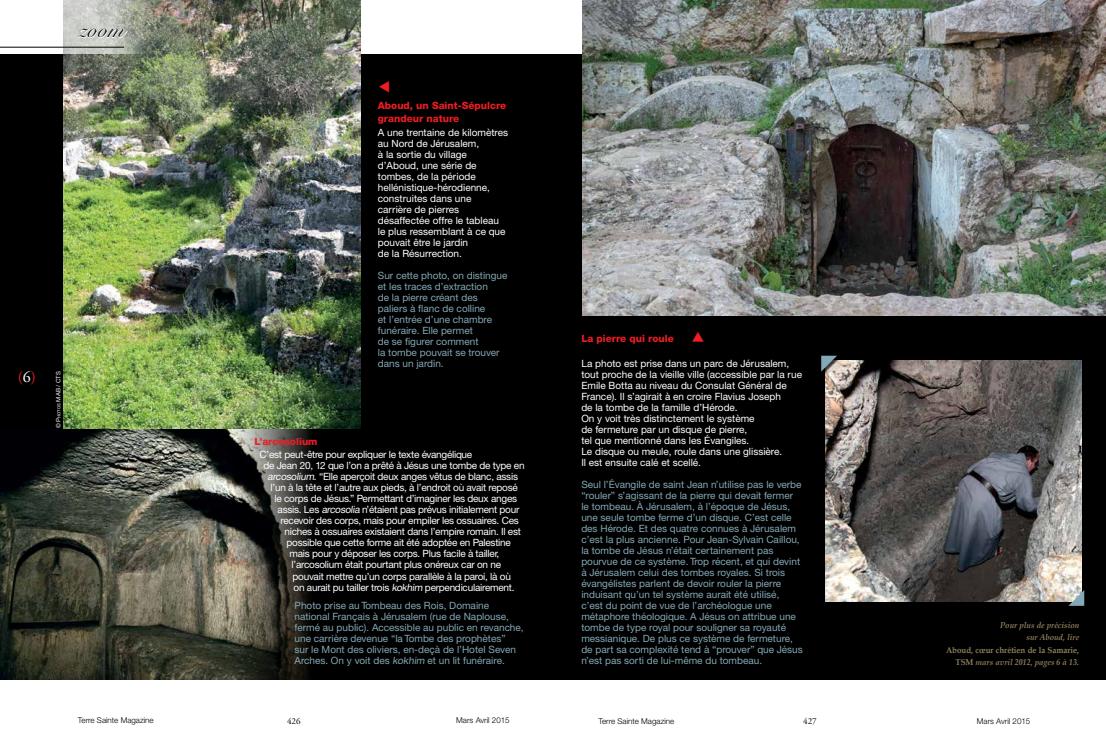
<style>
.page{position:relative;width:1106px;height:752px;background:#fff}
.page>*{position:absolute;margin:0;border:0;box-sizing:border-box;transform-origin:0 0}
.t1{font:23.5px "Snell Roundhand Script";color:#000}
.t2{font:16px "Adobe Garamond Pro";color:#ed1d24}
.t3{font:10px/11px "Helvetica Neue CE";color:#84a8b6}
.t4{font:10px "Helvetica Neue CE";letter-spacing:-.02em;color:#fff}
.t5{font:10px/11px "Helvetica Neue CE";color:#fff}
.t6{font:800 10px/13px "Helvetica Neue";color:#ed1d24}
.t7{font:9px "Adobe Garamond Pro";color:#000}
.t8{font:700 8.5px/12.5px "Book Antiqua";color:#90805c;text-align:right;scale:.94 1}
.t9{font:italic 700 8.5px/12.5px "Book Antiqua";color:#90805c;text-align:right;scale:.94 1}
.t10{font:300 8px "Helvetica Neue CE";color:#000}
.t11{font:6px "Helvetica Neue";color:#fff}
.s1{color:#fff}
.s2{font-size:4.2px}
.s3{font-style:italic}
</style>
<div class="page">
<div style="left:0;top:54px;width:1106px;height:625px;background:#000"></div>
<img style="left:0;top:428px;width:361px;height:251px">
<img style="left:583px;top:0;width:523px;height:315px">
<img style="left:63px;top:0;width:297px;height:428px">
<img style="left:825px;top:360px;width:256px;height:240px">
<div style="left:821px;top:356px;width:19px;height:19px;background:#000;opacity:.75"></div>
<svg style="left:821px;top:355px;width:16px;height:16px"></svg>
<div style="left:1069px;top:591px;width:18px;height:18px;background:#000;opacity:.75"></div>
<svg style="left:1068px;top:589px;width:16px;height:16px"></svg>
<svg style="left:52px;top:0;width:113px;height:54px"></svg>
<hr style="left:0;top:47px;width:124px;height:1px;background:#000">
<svg style="left:78px;top:28px;width:50px;height:17px"></svg>
<h1 class="t1" style="left:78px;top:16px;width:47px">zoom</h1>
<h2 class="t2" style="left:18px;top:367px;width:20px">(<span class="s1">6</span>)</h2>
<p class="t11" style="left:55px;top:428px;width:58px;rotate:-90deg">© P<span class="s2">hotos</span> MAB / CTS</p>
<p class="t6" style="left:378px;top:99px;width:130px">Aboud, un Saint-Sépulcre grandeur nature</p>
<p class="t5" style="left:378px;top:127px;width:132px">A une trentaine de kilomètres au Nord de Jérusalem,<br>à la sortie du village d’Aboud, une série de tombes, de la période hellénistique-hérodienne, construites dans une<br>carrière de pierres désaffectée offre le tableau le plus ressemblant à ce que pouvait être le jardin<br>de la Résurrection.</p>
<p class="t3" style="left:378px;top:270px;width:131px">Sur cette photo, on distingue et les traces d’extraction<br>de la pierre créant des paliers à flanc de colline<br>et l’entrée d’une chambre funéraire. Elle permet<br>de se figurer comment<br>la tombe pouvait se trouver dans un jardin.</p>
<p class="t6" style="left:254px;top:434px;width:64px">L’arcosolium</p>
<p class="t4" style="left:259px;top:448px;width:214px">C’est peut-être pour expliquer le texte évangélique</p>
<p class="t4" style="left:263px;top:459px;width:262px">de Jean 20, 12 que l’on a prêté à Jésus une tombe de type en</p>
<p class="t4" style="left:267px;top:470px;width:252px">arcosolium. “Elle aperçoit deux anges vêtus de blanc, assis</p>
<p class="t4" style="left:270px;top:481px;width:249px">l’un à la tête et l’autre aux pieds, à l’endroit où avait reposé</p>
<p class="t4" style="left:274px;top:492px;width:244px">le corps de Jésus.” Permettant d’imaginer les deux anges</p>
<p class="t4" style="left:277px;top:503px;width:243px">assis. Les arcosolia n’étaient pas prévus initialement pour</p>
<p class="t4" style="left:280px;top:514px;width:240px">recevoir des corps, mais pour empiler les ossuaires. Ces</p>
<p class="t4" style="left:284px;top:525px;width:238px">niches à ossuaires existaient dans l’empire romain. Il est</p>
<p class="t4" style="left:286px;top:536px;width:226px">possible que cette forme ait été adoptée en Palestine</p>
<p class="t4" style="left:289px;top:547px;width:211px">mais pour y déposer les corps. Plus facile à tailler,</p>
<p class="t4" style="left:291px;top:558px;width:211px">l’arcosolium était pourtant plus onéreux car on ne</p>
<p class="t4" style="left:292px;top:569px;width:220px">pouvait mettre qu’un corps parallèle à la paroi, là où</p>
<p class="t4" style="left:293px;top:580px;width:222px">on aurait pu tailler trois kokhim perpendiculairement.</p>
<p class="t3" style="left:294px;top:599px;width:231px">Photo prise au Tombeau des Rois, Domaine national Français à Jérusalem (rue de Naplouse, fermé au public). Accessible au public en revanche, une carrière devenue “la Tombe des prophètes”<br>sur le Mont des oliviers, en-deçà de l’Hotel Seven Arches. On y voit des kokhim et un lit funéraire.</p>
<p class="t6" style="left:581px;top:331px;width:94px">La pierre qui roule</p>
<p class="t5" style="left:581px;top:357px;width:222px">La photo est prise dans un parc de Jérusalem, tout proche de la vieille ville (accessible par la rue Emile Botta au niveau du Consulat Général de France). Il s’agirait à en croire Flavius Joseph<br>de la tombe de la famille d’Hérode.<br>On y voit très distinctement le système<br>de fermeture par un disque de pierre,<br>tel que mentionné dans les Évangiles.<br>Le disque ou meule, roule dans une glissière.<br>Il est ensuite calé et scellé.</p>
<p class="t3" style="left:581px;top:478px;width:223px">Seul l’Évangile de saint Jean n’utilise pas le verbe “rouler” s’agissant de la pierre qui devait fermer le tombeau. À Jérusalem, à l’époque de Jésus, une seule tombe ferme d’un disque. C’est celle des Hérode. Et des quatre connues à Jérusalem c’est la plus ancienne. Pour Jean-Sylvain Caillou, la tombe de Jésus n’était certainement pas pourvue de ce système. Trop récent, et qui devint à Jérusalem celui des tombes royales. Si trois évangélistes parlent de devoir rouler la pierre induisant qu’un tel système aurait été utilisé, c’est du point de vue de l’archéologue une métaphore théologique. A Jésus on attribue une tombe de type royal pour souligner sa royauté messianique. De plus ce système de fermeture, de part sa complexité tend à “prouver” que Jésus n’est pas sorti de lui-même du tombeau.</p>
<p class="t9" style="left:1000px;top:618px;width:86px">Pour plus de précision sur Aboud, lire</p>
<p class="t8" style="left:946px;top:643px;width:143px">Aboud, cœur chrétien de la Samarie,<br>TSM <span class="s3">mars avril 2012, pages 6 à 13.</span></p>
<p class="t10" style="left:78px;top:715px;width:77px">Terre Sainte Magazine</p>
<p class="t7" style="left:287px;top:715px;width:15px">426</p>
<p class="t10" style="left:456px;top:715px;width:55px">Mars Avril 2015</p>
<p class="t10" style="left:598px;top:715px;width:77px">Terre Sainte Magazine</p>
<p class="t7" style="left:803px;top:715px;width:15px">427</p>
<p class="t10" style="left:976px;top:715px;width:55px">Mars Avril 2015</p>
</div>
